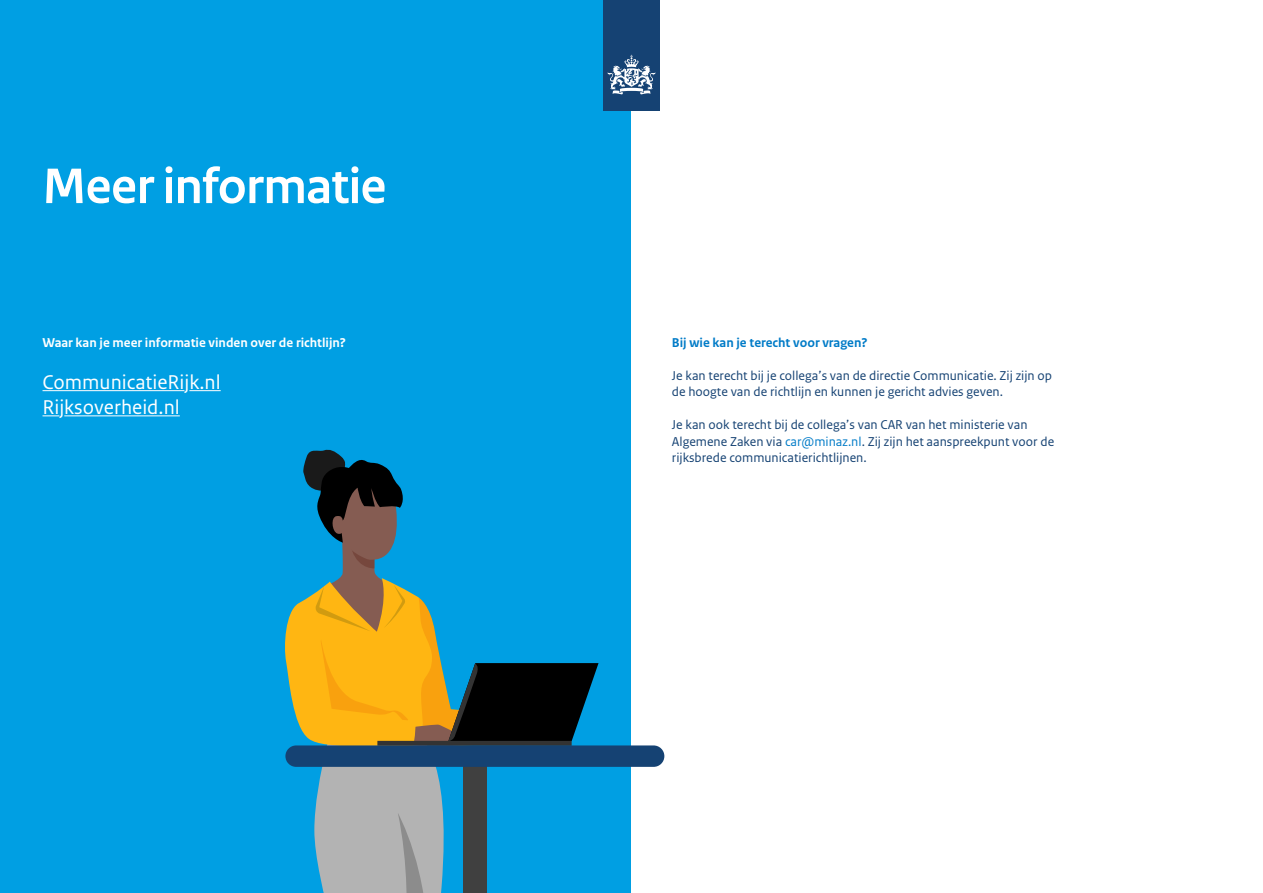
<style>
.page{position:relative;width:1263px;height:893px;background:#fff}
.page>*{position:absolute;margin:0;border:0;box-sizing:border-box;transform-origin:0 0}
.Head_1{font:700 52.5px "Rijksoverheid Sans Heading";letter-spacing:-.01em;color:#fff}
.Body_9pt{font:21px "Rijksoverheid Sans Text";color:#fff}
.Body_9pt-2{font:13.5px/16.5px "Rijksoverheid Sans Text";color:#154273}
.Head_2_9pt{font:700 13.5px "Rijksoverheid Sans Text";color:#fff}
.Head_2_9pt-2{font:700 13.5px "Rijksoverheid Sans Text";color:#007bc7}
.s1{color:#007bc7}
</style>
<div class="page">
<div style="left:0;top:0;width:631px;height:893px;background:#009fe3"></div>
<svg style="left:285px;top:449px;width:313px;height:444px"></svg>
<div style="left:464px;top:766px;width:23px;height:127px;background:#404040"></div>
<div style="left:285px;top:745px;width:379px;height:22px;background:#154273;border-radius:11px"></div>
<div style="left:604px;top:0;width:55px;height:110px;background:#154273"></div>
<svg style="left:607px;top:55px;width:48px;height:40px"></svg>
<hr style="left:43px;top:390px;width:141px;height:1px;background:#fff">
<hr style="left:189px;top:390px;width:32px;height:1px;background:#fff">
<svg style="left:43px;top:415px;width:16px;height:1px"></svg>
<hr style="left:64px;top:415px;width:116px;height:1px;background:#fff">
<h1 class="Head_1" style="left:43px;top:156px;width:345px">Meer informatie</h1>
<h2 class="Head_2_9pt" style="left:43px;top:335px;width:305px">Waar kan je meer informatie vinden over de richtlijn?</h2>
<p class="Body_9pt" style="left:43px;top:370px;width:180px">CommunicatieRijk.nl</p>
<p class="Body_9pt" style="left:43px;top:395px;width:139px">Rijksoverheid.nl</p>
<h2 class="Head_2_9pt-2" style="left:672px;top:335px;width:197px">Bij wie kan je terecht voor vragen?</h2>
<p class="Body_9pt-2" style="left:672px;top:367px;width:382px">Je kan terecht bij je collega’s van de directie Communicatie. Zij zijn op de hoogte van de richtlijn en kunnen je gericht advies geven.</p>
<p class="Body_9pt-2" style="left:672px;top:417px;width:384px">Je kan ook terecht bij de collega’s van CAR van het ministerie van<br>Algemene Zaken via <span class="s1">car@minaz.nl</span>. Zij zijn het aanspreekpunt voor de rijksbrede communicatierichtlijnen.</p>
</div>
